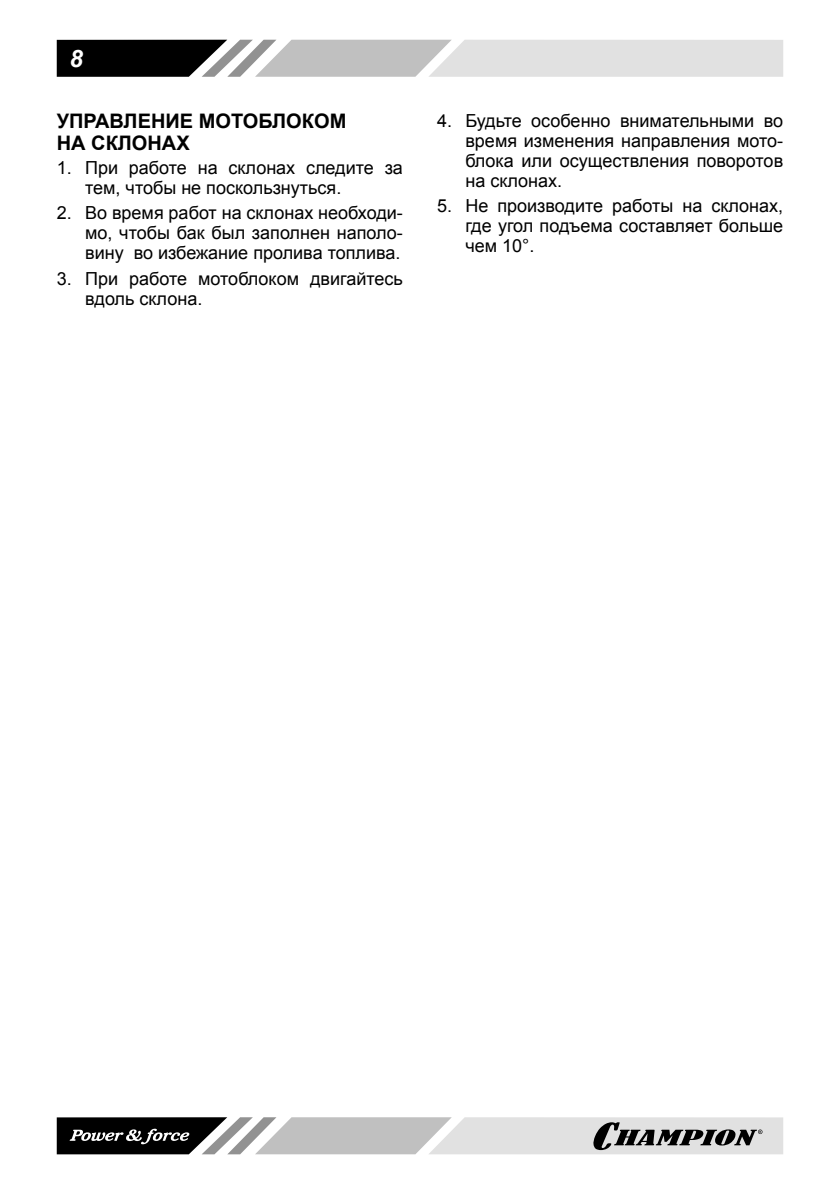
<style>
.page{position:relative;width:840px;height:1191px;background:#fff}
.page>*{position:absolute;margin:0;border:0;box-sizing:border-box;transform-origin:0 0}
.t1{font:italic 700 24px "Arial";color:#fff}
.t2{font:700 20px/22px "Arial";color:#000}
.t3{font:18px/20px "Arial";color:#000;text-align:justify}
</style>
<div class="page">
<svg style="left:57px;top:40px;width:725px;height:37px;background:#aaa"></svg>
<svg style="left:57px;top:1117px;width:725px;height:37px;background:#a1a1a1"></svg>
<h1 class="t1" style="left:70px;top:44px;width:15px">8</h1>
<p class="t2" style="left:57px;top:111px;width:291px">УПРАВЛЕНИЕ МОТОБЛОКОМ<br>НА СКЛОНАХ</p>
<p class="t3" style="left:85px;top:157px;width:319px;text-indent:-28px">1. При работе на склонах следите за тем, чтобы не поскользнуться.</p>
<p class="t3" style="left:85px;top:203px;width:319px;text-indent:-28px">2. Во время работ на склонах необходи&shy;мо, чтобы бак был заполнен наполо&shy;вину во избежание пролива топлива.</p>
<p class="t3" style="left:85px;top:269px;width:319px;text-indent:-28px">3. При работе мотоблоком двигайтесь вдоль склона.</p>
<p class="t3" style="left:465px;top:110px;width:319px;text-indent:-28px">4. Будьте особенно внимательными во время изменения направления мото&shy;блока или осуществления поворотов на склонах.</p>
<p class="t3" style="left:465px;top:196px;width:319px;text-indent:-28px">5. Не производите работы на склонах, где угол подъема составляет больше чем 10°.</p>
</div>
